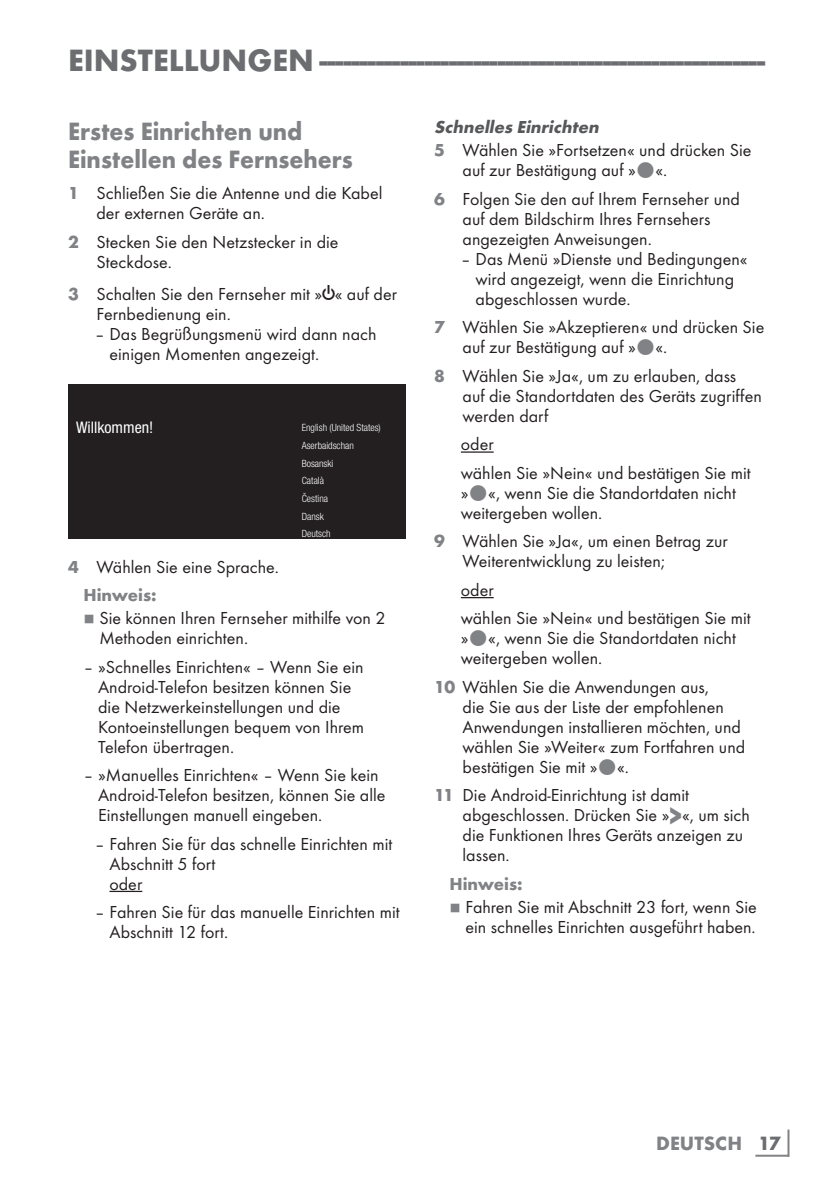
<style>
.page{position:relative;width:840px;height:1191px;background:#fff}
.page>*{position:absolute;margin:0;border:0;box-sizing:border-box;transform-origin:0 0}
.t1{font:700 32px "Futura TOT";color:#6c6d70}
.t2{font:700 26px/28px "Futura TOT";color:#808285;scale:.94 1}
.t3{font:700 20px "Futura TOT";color:#808285}
.t4{font:18px/20px "Futura TOT Boo";color:#231f20}
.t5{font:italic 700 18px "Futura TOT";color:#57585a}
.t6{font:700 18px "Futura TOT";color:#808285}
.t7{font:condensed 16px "Helvetica Neue LT Pro";color:#fff}
.t8{font:300 condensed 10px/17.6px "Helvetica Neue LT Pro";color:#fff}
.t9{font:8px "Grund Son Se";color:#808285}
.s1{font-family:"Futura TOT";font-weight:700;color:#808285}
.s2{font-family:"Grund Son Vi";font-size:24px}
.s3{font-family:"Futura TOT";font-weight:700;font-size:27.2px;color:#808285}
.s4{color:#6c6d70}
</style>
<div class="page">
<hr style="left:787px;top:1129px;width:2px;height:27px;background:#808285">
<hr style="left:755px;top:1154px;width:33px;height:2px;background:#808285">
<hr style="left:109px;top:890px;width:33px;height:2px;background:#231f20">
<div style="left:68px;top:384px;width:337px;height:155px;background:#231f20"></div>
<hr style="left:460px;top:451px;width:33px;height:2px;background:#231f20">
<hr style="left:460px;top:597px;width:33px;height:1px;background:#231f20">
<h1 class="t1" style="left:68px;top:41px;width:698px">EINSTELLUNGEN--------------------------------------------------------</h1>
<h2 class="t2" style="left:68px;top:116px;width:304px">Erstes Einrichten und<br>Einstellen des Fernsehers</h2>
<p class="t4" style="left:96px;top:183px;width:287px;text-indent:-28px"><span class="s1">1</span> Schließen Sie die Antenne und die Kabel der externen Geräte an.</p>
<p class="t4" style="left:96px;top:231px;width:243px;text-indent:-28px"><span class="s1">2</span> Stecken Sie den Netzstecker in die<br>Steckdose.</p>
<p class="t4" style="left:96px;top:284px;width:302px;text-indent:-28px"><span class="s1">3</span> Schalten Sie den Fernseher mit »<span class="s2">8</span>« auf der<br>Fernbedienung ein.</p>
<p class="t4" style="left:109px;top:324px;width:268px;text-indent:-15px">– Das Begrüßungsmenü wird dann nach einigen Momenten angezeigt.</p>
<p class="t7" style="left:76px;top:418px;width:79px">Willkommen!</p>
<p class="t8" style="left:301px;top:419px;width:81px">English (United States)<br>Aserbaidschan<br>Bosanski<br>Català<br>Čestina<br>Dansk<br>Deutsch</p>
<p class="t4" style="left:68px;top:556px;width:212px"><span class="s1">4</span> Wählen Sie eine Sprache.</p>
<p class="t6" style="left:83px;top:584px;width:75px">Hinweis:</p>
<p class="t9" style="left:83px;top:615px;width:13px">7</p>
<p class="t4" style="left:99px;top:608px;width:287px">Sie können Ihren Fernseher mithilfe von 2<br>Methoden einrichten.</p>
<p class="t4" style="left:98px;top:656px;width:267px;text-indent:-15px">– »Schnelles Einrichten« – Wenn Sie ein Android-Telefon besitzen können Sie die Netzwerkeinstellungen und die Kontoeinstellungen bequem von Ihrem Telefon übertragen.</p>
<p class="t4" style="left:98px;top:765px;width:289px;text-indent:-15px">– »Manuelles Einrichten« – Wenn Sie kein<br>Android-Telefon besitzen, können Sie alle<br>Einstellungen manuell eingeben.</p>
<p class="t4" style="left:109px;top:833px;width:284px;text-indent:-15px">– Fahren Sie für das schnelle Einrichten mit<br>Abschnitt 5 fort<br>oder</p>
<p class="t4" style="left:109px;top:902px;width:291px;text-indent:-15px">– Fahren Sie für das manuelle Einrichten mit<br>Abschnitt 12 fort.</p>
<p class="t5" style="left:434px;top:116px;width:170px">Schnelles Einrichten</p>
<p class="t4" style="left:462px;top:140px;width:290px;text-indent:-28px"><span class="s1">5</span> Wählen Sie »Fortsetzen« und drücken Sie auf zur Bestätigung auf » «.</p>
<p class="t4" style="left:462px;top:189px;width:279px;text-indent:-28px"><span class="s1">6</span> Folgen Sie den auf Ihrem Fernseher und auf dem Bildschirm Ihres Fernsehers angezeigten Anweisungen.</p>
<p class="t4" style="left:475px;top:249px;width:273px;text-indent:-15px">– Das Menü »Dienste und Bedingungen« wird angezeigt, wenn die Einrichtung abgeschlossen wurde.</p>
<p class="t4" style="left:462px;top:317px;width:303px;text-indent:-28px"><span class="s1">7</span> Wählen Sie »Akzeptieren« und drücken Sie auf zur Bestätigung auf » «.</p>
<p class="t4" style="left:462px;top:366px;width:300px;text-indent:-28px"><span class="s1">8</span> Wählen Sie »Ja«, um zu erlauben, dass auf die Standortdaten des Geräts zugriffen werden darf</p>
<p class="t4" style="left:460px;top:430px;width:291px;line-height:28.6px">oder<br>wählen Sie »Nein« und bestätigen Sie mit</p>
<p class="t4" style="left:460px;top:483px;width:276px">» «, wenn Sie die Standortdaten nicht weitergeben wollen.</p>
<p class="t4" style="left:462px;top:531px;width:267px;text-indent:-28px"><span class="s1">9</span> Wählen Sie »Ja«, um einen Betrag zur<br>Weiterentwicklung zu leisten;</p>
<p class="t4" style="left:460px;top:575px;width:291px;line-height:28.6px">oder<br>wählen Sie »Nein« und bestätigen Sie mit</p>
<p class="t4" style="left:460px;top:628px;width:276px">» «, wenn Sie die Standortdaten nicht weitergeben wollen.</p>
<p class="t4" style="left:462px;top:677px;width:284px;text-indent:-28px"><span class="s1">10</span> Wählen Sie die Anwendungen aus,<br>die Sie aus der Liste der empfohlenen Anwendungen installieren möchten, und wählen Sie »Weiter« zum Fortfahren und bestätigen Sie mit » «.</p>
<p class="t4" style="left:462px;top:785px;width:289px;text-indent:-28px"><span class="s1">11</span> Die Android-Einrichtung ist damit abgeschlossen. Drücken Sie »<span class="s3">&gt;</span>«, um sich die Funktionen Ihres Geräts anzeigen zu lassen.</p>
<p class="t6" style="left:449px;top:872px;width:75px">Hinweis:</p>
<p class="t9" style="left:449px;top:903px;width:13px">7</p>
<p class="t4" style="left:465px;top:896px;width:293px">Fahren Sie mit Abschnitt 23 fort, wenn Sie ein schnelles Einrichten ausgeführt haben.</p>
<p class="t3" style="left:656px;top:1131px;width:126px">DEUTSCH <span class="s4">17</span></p>
</div>
